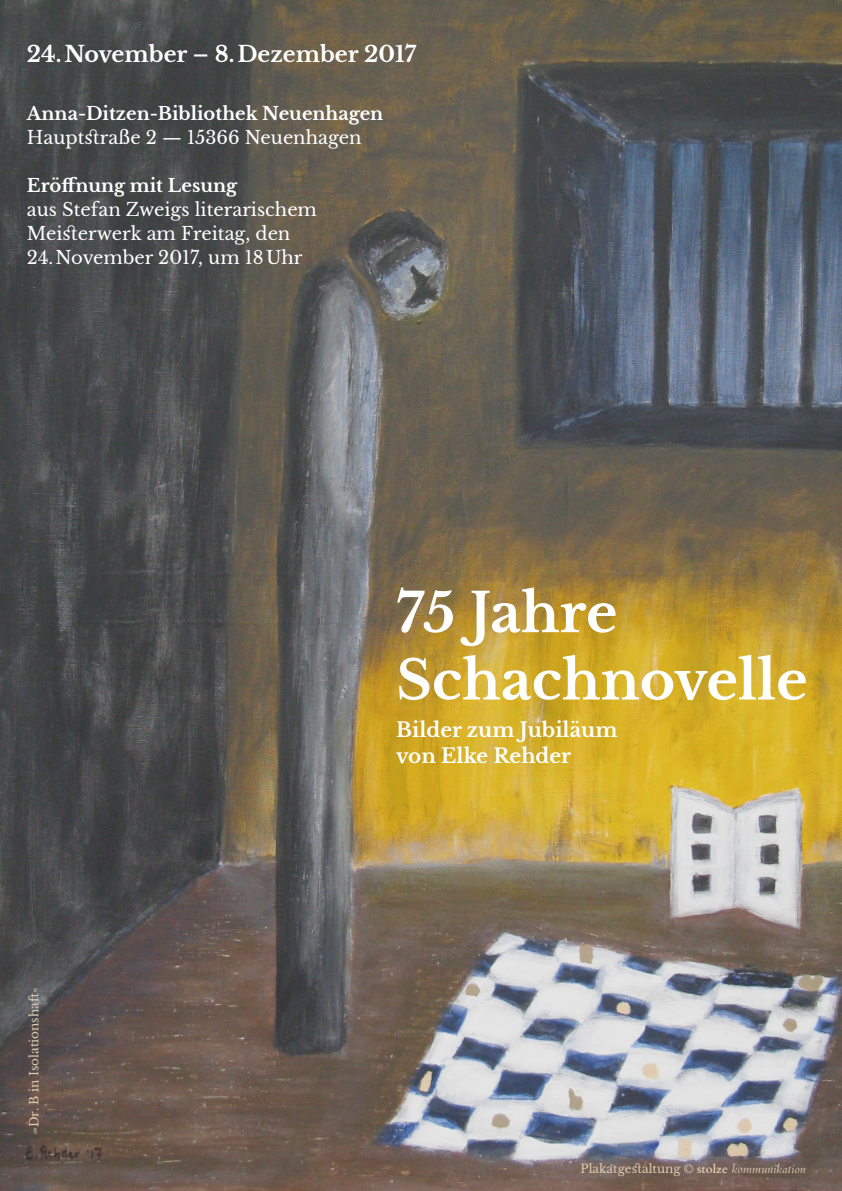
<style>
.page{position:relative;width:842px;height:1191px;background:#fff}
.page>*{position:absolute;margin:0;border:0;box-sizing:border-box;transform-origin:0 0}
.t1{font:700 53.9px "Libre Baskerville";color:#fff}
.t2{font:700 22px "Libre Baskerville";color:#fff}
.t3{font:700 20px "Libre Baskerville";color:#fff}
.t4{font:700 18px/24px "Libre Baskerville";color:#fff}
.t5{font:18px/24px "Libre Baskerville";color:#fff}
.t6{font:12px "Libre Baskerville";color:#ddccb1}
.s1{font-weight:400}
.s2{font-family:"Cardo"}
.s3{font-family:"Cardo";font-weight:700}
.s4{font-family:"Cardo";font-style:italic}
</style>
<div class="page">
<img style="left:0;top:0;width:842px;height:1191px">
<p class="t2" style="left:27px;top:40px;width:391px">24.November – 8.Dezember 2017</p>
<p class="t4" style="left:27px;top:101px;width:358px">Anna-Ditzen-Bibliothek Neuenhagen<br><span class="s1">Hauptstraße 2 — 15366 Neuenhagen</span></p>
<p class="t4" style="left:27px;top:173px;width:212px">Eröffnung mit Lesung</p>
<p class="t5" style="left:27px;top:197px;width:291px">aus Stefan Zweigs literarischem<br>Meisterwerk am Freitag, den<br>24.November 2017, um 18Uhr</p>
<p class="t6" style="left:27px;top:1132px;width:147px;rotate:-90deg">»Dr. B in Isolationshaft«</p>
<p class="t1" style="left:396px;top:580px;width:223px">75 Jahre</p>
<p class="t1" style="left:396px;top:647px;width:413px">Schachnovelle</p>
<p class="t3" style="left:396px;top:717px;width:223px">Bilder zum Jubiläum</p>
<p class="t3" style="left:396px;top:743px;width:176px">von Elke Rehder</p>
<p class="t6" style="left:580px;top:1161px;width:227px">Plakatgestaltung <span class="s2">©</span> <span class="s3">stolze</span> <span class="s4">kommunikation</span></p>
</div>
